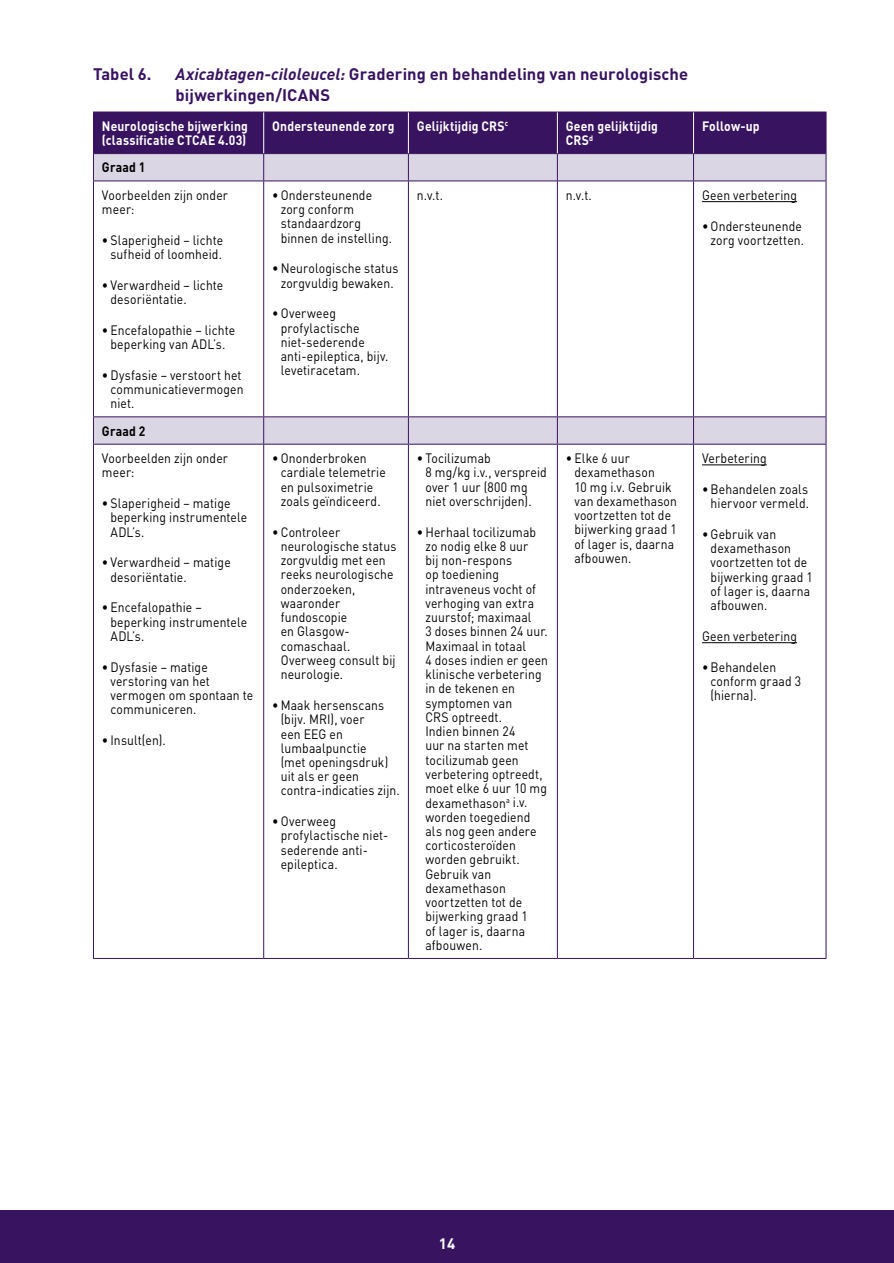
<style>
.page{position:relative;width:894px;height:1263px;background:#fff}
.page>*{position:absolute;margin:0;border:0;box-sizing:border-box;transform-origin:0 0}
.t1{font:700 16.5px/21px "DINOT";letter-spacing:.005em;color:#381460}
.t2{font:700 15px "DINOT";color:#fff}
.t3{font:13.5px/14.2px "DINOT";letter-spacing:.01em;color:#000;scale:.9 1}
.t4{font:700 13.5px/14.2px "DINOT";letter-spacing:.015em;color:#fff;scale:.9 1}
.t5{font:700 13.5px "DINOT";letter-spacing:.015em;color:#000;scale:.9 1}
.s1{font-style:italic}
</style>
<div class="page">
<div style="left:0;top:1210px;width:893px;height:53px;background:#381460"></div>
<svg style="left:94px;top:181px;width:731px;height:263px"></svg>
<svg style="left:93px;top:113px;width:733px;height:67px;background:#776093"></svg>
<hr style="left:93px;top:180px;width:170px;height:1px;background:#381460">
<hr style="left:93px;top:181px;width:1px;height:235px;background:#381460">
<hr style="left:263px;top:180px;width:145px;height:1px;background:#381460">
<hr style="left:263px;top:181px;width:1px;height:235px;background:#381460">
<hr style="left:408px;top:180px;width:149px;height:1px;background:#381460">
<hr style="left:408px;top:181px;width:1px;height:235px;background:#381460">
<hr style="left:557px;top:180px;width:136px;height:1px;background:#381460">
<hr style="left:556px;top:181px;width:1px;height:235px;background:#381460">
<hr style="left:693px;top:180px;width:133px;height:1px;background:#381460">
<hr style="left:693px;top:181px;width:1px;height:235px;background:#381460">
<hr style="left:825px;top:181px;width:1px;height:235px;background:#381460">
<hr style="left:93px;top:416px;width:170px;height:1px;background:#381460">
<svg style="left:93px;top:417px;width:1px;height:27px"></svg>
<hr style="left:263px;top:416px;width:145px;height:1px;background:#381460">
<svg style="left:263px;top:417px;width:1px;height:27px"></svg>
<hr style="left:408px;top:416px;width:149px;height:1px;background:#381460">
<svg style="left:408px;top:417px;width:1px;height:27px"></svg>
<hr style="left:557px;top:416px;width:136px;height:1px;background:#381460">
<svg style="left:556px;top:417px;width:1px;height:27px"></svg>
<hr style="left:693px;top:416px;width:133px;height:1px;background:#381460">
<svg style="left:693px;top:417px;width:1px;height:27px"></svg>
<svg style="left:825px;top:417px;width:1px;height:27px"></svg>
<hr style="left:93px;top:444px;width:170px;height:1px;background:#381460">
<hr style="left:93px;top:444px;width:1px;height:514px;background:#381460">
<hr style="left:263px;top:444px;width:145px;height:1px;background:#381460">
<hr style="left:263px;top:444px;width:1px;height:514px;background:#381460">
<hr style="left:408px;top:444px;width:149px;height:1px;background:#381460">
<hr style="left:408px;top:444px;width:1px;height:514px;background:#381460">
<hr style="left:557px;top:444px;width:136px;height:1px;background:#381460">
<hr style="left:556px;top:444px;width:1px;height:514px;background:#381460">
<hr style="left:693px;top:444px;width:133px;height:1px;background:#381460">
<hr style="left:693px;top:444px;width:1px;height:514px;background:#381460">
<hr style="left:825px;top:444px;width:1px;height:514px;background:#381460">
<hr style="left:93px;top:958px;width:170px;height:1px;background:#381460">
<hr style="left:263px;top:958px;width:145px;height:1px;background:#381460">
<hr style="left:408px;top:958px;width:149px;height:1px;background:#381460">
<hr style="left:557px;top:958px;width:136px;height:1px;background:#381460">
<hr style="left:693px;top:958px;width:133px;height:1px;background:#381460">
<hr style="left:93px;top:112px;width:170px;height:1px;background:#381460">
<hr style="left:93px;top:112px;width:1px;height:41px;background:#381460">
<hr style="left:263px;top:112px;width:145px;height:1px;background:#381460">
<hr style="left:408px;top:112px;width:149px;height:1px;background:#381460">
<hr style="left:557px;top:112px;width:136px;height:1px;background:#381460">
<hr style="left:693px;top:112px;width:133px;height:1px;background:#381460">
<hr style="left:825px;top:112px;width:1px;height:41px;background:#381460">
<hr style="left:93px;top:153px;width:170px;height:1px;background:#381460">
<hr style="left:263px;top:153px;width:145px;height:1px;background:#381460">
<hr style="left:408px;top:153px;width:149px;height:1px;background:#381460">
<hr style="left:557px;top:153px;width:136px;height:1px;background:#381460">
<hr style="left:693px;top:153px;width:133px;height:1px;background:#381460">
<hr style="left:263px;top:112px;width:1px;height:41px;background:#fff">
<hr style="left:408px;top:112px;width:1px;height:41px;background:#fff">
<hr style="left:556px;top:112px;width:1px;height:41px;background:#fff">
<hr style="left:693px;top:112px;width:1px;height:41px;background:#fff">
<hr style="left:701px;top:201px;width:95px;height:1px;background:#000">
<hr style="left:701px;top:464px;width:65px;height:1px;background:#000">
<hr style="left:701px;top:642px;width:95px;height:1px;background:#000">
<p class="t1" style="left:93px;top:63px;width:60px">Tabel 6.</p>
<p class="t1" style="left:175px;top:63px;width:513px"><span class="s1">Axicabtagen-ciloleucel:</span> Gradering en behandeling van neurologische bijwerkingen/ICANS</p>
<p class="t4" style="left:102px;top:118px;width:164px">Neurologische bijwerking (classificatie CTCAE 4.03)</p>
<p class="t4" style="left:272px;top:118px;width:137px">Ondersteunende zorg</p>
<p class="t4" style="left:417px;top:118px;width:103px">Gelijktijdig CRS<sup>c</sup></p>
<p class="t4" style="left:565px;top:118px;width:104px">Geen gelijktijdig<br>CRS<sup>d</sup></p>
<p class="t4" style="left:701px;top:118px;width:65px">Follow-up</p>
<p class="t5" style="left:102px;top:159px;width:50px">Graad 1</p>
<p class="t3" style="left:102px;top:187px;width:141px">Voorbeelden zijn onder meer:</p>
<p class="t3" style="left:102px;top:232px;width:136px;text-align:center">• Slaperigheid – lichte sufheid of loomheid.</p>
<p class="t3" style="left:110px;top:277px;width:127px;text-indent:-9px">• Verwardheid – lichte desoriëntatie.</p>
<p class="t3" style="left:102px;top:322px;width:149px;text-align:center">• Encefalopathie – lichte beperking van ADL’s.</p>
<p class="t3" style="left:110px;top:367px;width:149px;text-indent:-9px">•Dysfasie – verstoort het communicatievermogen niet.</p>
<p class="t3" style="left:417px;top:188px;width:30px">n.v.t.</p>
<p class="t3" style="left:565px;top:188px;width:30px">n.v.t.</p>
<p class="t3" style="left:701px;top:187px;width:107px">Geen verbetering</p>
<p class="t3" style="left:701px;top:218px;width:115px;text-align:right">• Ondersteunende zorg voortzetten.</p>
<p class="t3" style="left:280px;top:188px;width:125px;text-indent:-9px">• Ondersteunende zorg conform standaardzorg binnen de instelling.</p>
<p class="t3" style="left:272px;top:261px;width:142px;text-align:center">• Neurologische status zorgvuldig bewaken.</p>
<p class="t3" style="left:280px;top:306px;width:121px;text-indent:-9px">• Overweeg profylactische niet-sederende anti-epileptica, bijv. levetiracetam.</p>
<p class="t5" style="left:102px;top:422px;width:50px">Graad 2</p>
<p class="t3" style="left:102px;top:451px;width:141px">Voorbeelden zijn onder meer:</p>
<p class="t3" style="left:110px;top:496px;width:153px;text-indent:-9px">• Slaperigheid – matige beperking instrumentele<br>ADL’s.</p>
<p class="t3" style="left:110px;top:555px;width:135px;text-indent:-9px">• Verwardheid – matige desoriëntatie.</p>
<p class="t3" style="left:110px;top:600px;width:153px;text-indent:-9px">• Encefalopathie – beperking instrumentele<br>ADL’s.</p>
<p class="t3" style="left:110px;top:659px;width:160px;text-indent:-8px">•Dysfasie – matige verstoring van het vermogen om spontaan te communiceren.</p>
<p class="t3" style="left:102px;top:733px;width:72px">• Insult(en).</p>
<p class="t3" style="left:280px;top:451px;width:118px;text-indent:-9px">• Ononderbroken cardiale telemetrie en pulsoximetrie zoals geïndiceerd.</p>
<p class="t3" style="left:280px;top:524px;width:130px;text-indent:-9px">• Controleer neurologische status zorgvuldig met een reeks neurologische onderzoeken, waaronder fundoscopie<br>en Glasgow&shy;comaschaal.<br>Overweeg consult bij neurologie.</p>
<p class="t3" style="left:280px;top:698px;width:134px;text-indent:-9px">• Maak hersenscans (bijv. MRI), voer<br>een EEG en lumbaalpunctie<br>(met openingsdruk) uit als er geen contra-indicaties zijn.</p>
<p class="t3" style="left:280px;top:814px;width:121px;text-indent:-9px">• Overweeg profylactische niet&shy;sederende anti&shy;epileptica.</p>
<p class="t3" style="left:425px;top:451px;width:136px;text-indent:-8px">• Tocilizumab<br>8 mg/kg i.v., verspreid over 1 uur (800 mg niet overschrijden).</p>
<p class="t3" style="left:425px;top:524px;width:138px;text-indent:-9px">• Herhaal tocilizumab zo nodig elke 8 uur<br>bij non-respons<br>op toediening intraveneus vocht of verhoging van extra zuurstof; maximaal<br>3 doses binnen 24 uur.<br>Maximaal in totaal<br>4 doses indien er geen klinische verbetering in de tekenen en symptomen van<br>CRS optreedt.<br>Indien binnen 24<br>uur na starten met tocilizumab geen verbetering optreedt, moet elke 6 uur 10 mg dexamethason<sup>a</sup> i.v. worden toegediend als nog geen andere corticosteroïden worden gebruikt.<br>Gebruik van dexamethason voortzetten tot de bijwerking graad 1<br>of lager is, daarna afbouwen.</p>
<p class="t3" style="left:574px;top:451px;width:115px;text-indent:-9px">• Elke 6 uur dexamethason<br>10 mg i.v. Gebruik van dexamethason voortzetten tot de bijwerking graad 1 of lager is, daarna afbouwen.</p>
<p class="t3" style="left:701px;top:451px;width:73px">Verbetering</p>
<p class="t3" style="left:701px;top:481px;width:120px;text-align:right">• Behandelen zoals hiervoor vermeld.</p>
<p class="t3" style="left:710px;top:526px;width:115px;text-indent:-9px">• Gebruik van dexamethason voortzetten tot de bijwerking graad 1 of lager is, daarna afbouwen.</p>
<p class="t3" style="left:701px;top:628px;width:107px">Geen verbetering</p>
<p class="t3" style="left:710px;top:659px;width:102px;text-indent:-9px">• Behandelen conform graad 3 (hierna).</p>
<p class="t2" style="left:438px;top:1234px;width:18px">14</p>
</div>
